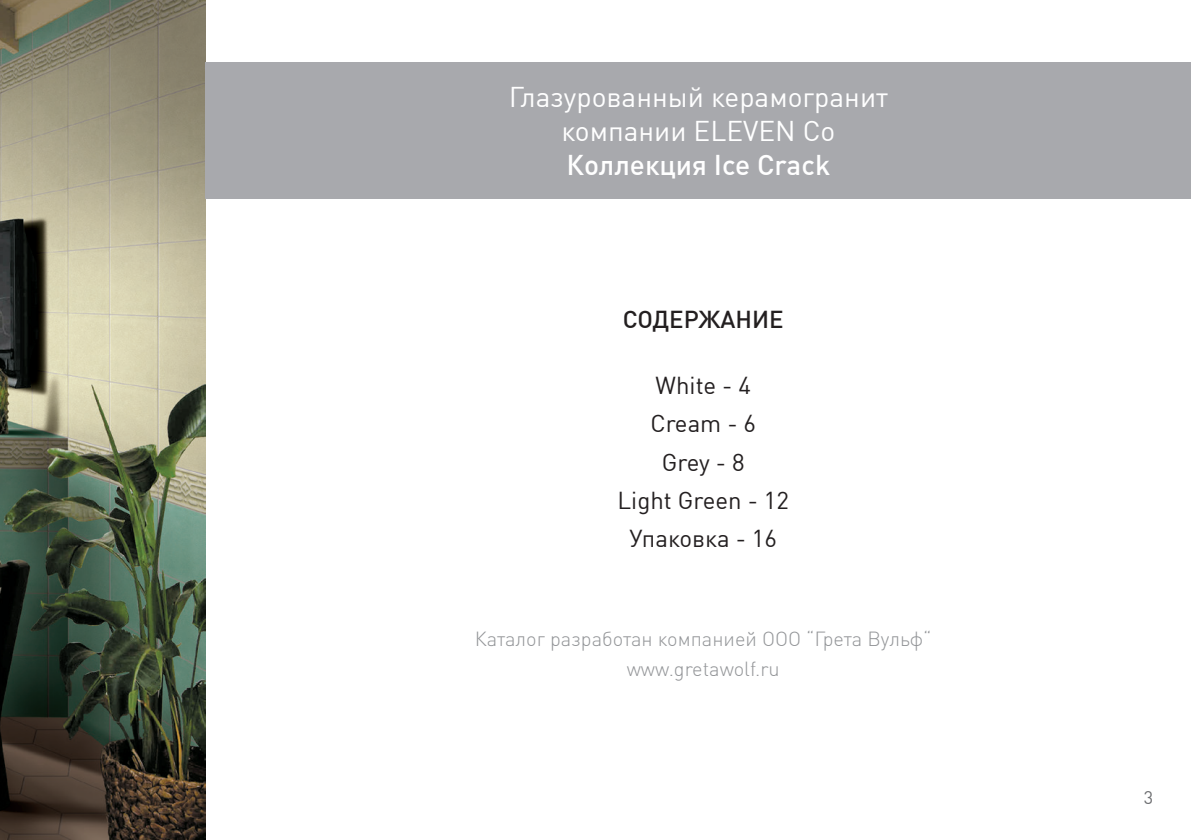
<style>
.page{position:relative;width:1191px;height:840px;background:#fff}
.page>*{position:absolute;margin:0;border:0;box-sizing:border-box;transform-origin:0 0}
.t1{font:28px/33.6px "DIN Cyr";color:#fff;text-align:center}
.t2{font:500 28px "DIN Cyr";color:#fff}
.t3{font:24px/38px "DIN Cyr";color:#231f20;text-align:center}
.t4{font:500 24px "DIN Cyr";color:#231f20}
.t5{font:300 20px/29.6px "DIN Cyr";color:#939598;text-align:center}
.t6{font:18px "DIN Cyr";color:#6c6d70}
</style>
<div class="page">
<img style="left:0;top:0;width:206px;height:839px">
<div style="left:206px;top:62px;width:985px;height:136px;background:#a8a9ad"></div>
<h1 class="t1" style="left:509px;top:81px;width:380px">Глазурованный керамогранит компании ELEVEN Co</h1>
<h1 class="t2" style="left:566px;top:148px;width:265px">Коллекция Ice Crack</h1>
<p class="t4" style="left:623px;top:305px;width:162px">СОДЕРЖАНИЕ</p>
<p class="t3" style="left:617px;top:366px;width:173px">White - 4<br>Cream - 6<br>Grey - 8<br>Light Green - 12<br>Упаковка - 16</p>
<p class="t5" style="left:475px;top:624px;width:458px">Каталог разработан компанией ООО “Грета Вульф“ www.gretawolf.ru</p>
<p class="t6" style="left:1143px;top:787px;width:11px">3</p>
</div>
